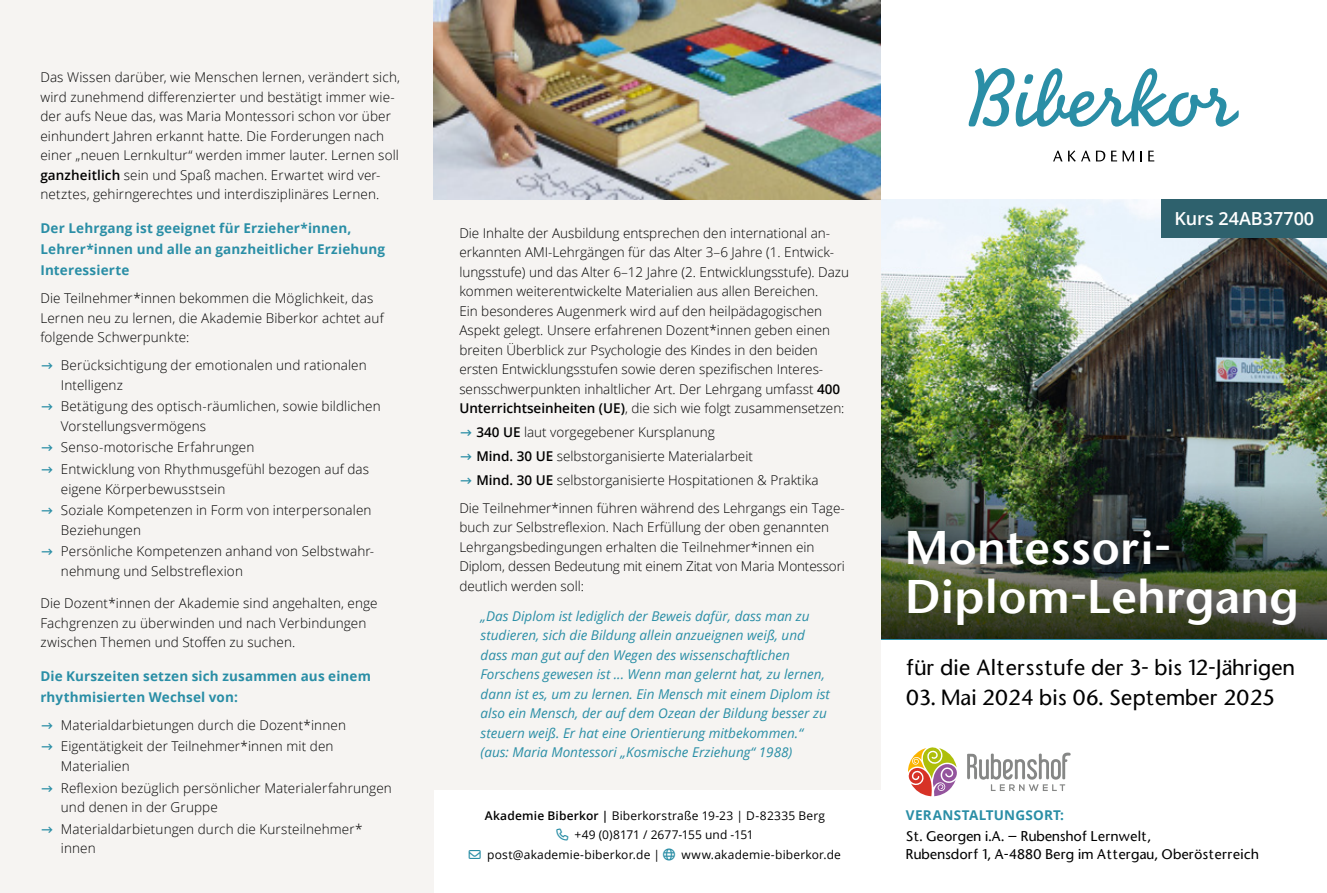
<style>
.page{position:relative;width:1327px;height:893px;background:#fff}
.page>*{position:absolute;margin:0;border:0;box-sizing:border-box;transform-origin:0 0}
.t1{font:45px/49.5px "Stone Sans Semi Boold";letter-spacing:.005em;color:#fff}
.t2{font:500 21px "Stone Sans";color:#000}
.t3{font:600 18px "Open Sans";color:#fff}
.t4{font:300 13.5px/19.5px "Open Sans";letter-spacing:.005em;color:#000}
.t5{font:italic 13.5px/19.5px "Open Sans";color:#2a8ea6}
.t6{font:700 13.5px/21px "Open Sans";letter-spacing:.01em;color:#2a8ea6}
.t7{font:500 13.5px/18px "Stone Sans";color:#000}
.t8{font:12px "Open Sans";letter-spacing:.015em;color:#000}
.s1{font-weight:600}
.s2{font-family:"TT Commons";font-weight:500;color:#2a8ea6}
.s3{color:#2a8ea6}
</style>
<div class="page">
<img style="left:880px;top:200px;width:447px;height:280px">
<div style="left:1161px;top:200px;width:166px;height:38px;background:#2e616d"></div>
<img style="left:880px;top:480px;width:447px;height:159px">
<div style="left:0;top:0;width:880px;height:893px;background:#f6f4f2"></div>
<div style="left:434px;top:791px;width:446px;height:102px;background:#fff"></div>
<img style="left:434px;top:0;width:446px;height:200px">
<svg style="left:968px;top:68px;width:271px;height:59px"></svg>
<svg style="left:1053px;top:151px;width:9px;height:10px"></svg>
<svg style="left:1068px;top:150px;width:22px;height:12px"></svg>
<svg style="left:1096px;top:151px;width:9px;height:10px"></svg>
<svg style="left:1111px;top:151px;width:23px;height:10px"></svg>
<svg style="left:1140px;top:151px;width:2px;height:10px"></svg>
<svg style="left:1148px;top:151px;width:6px;height:10px"></svg>
<svg style="left:908px;top:747px;width:49px;height:49px"></svg>
<svg style="left:967px;top:753px;width:103px;height:38px"></svg>
<p class="t4" style="left:40px;top:67px;width:361px">Das Wissen darüber, wie Menschen lernen, verändert sich, wird zunehmend differenzierter und bestätigt immer wie&shy;der aufs Neue das, was Maria Montessori schon vor über einhundert Jahren erkannt hatte. Die Forderungen nach einer „neuen Lernkultur“ werden immer lauter. Lernen soll <span class="s1">ganzheitlich</span> sein und Spaß machen. Erwartet wird ver&shy;netztes, gehirngerechtes und interdisziplinäres Lernen.</p>
<p class="t6" style="left:40px;top:217px;width:346px">Der Lehrgang ist geeignet für Erzieher*innen,<br>Lehrer*innen und alle an ganzheitlicher Erziehung<br>Interessierte</p>
<p class="t4" style="left:40px;top:288px;width:345px">Die Teilnehmer*innen bekommen die Möglichkeit, das<br>Lernen neu zu lernen, die Akademie Biberkor achtet auf folgende Schwerpunkte:</p>
<p class="t4" style="left:61px;top:355px;width:307px;text-indent:-21px"><span class="s2">→</span> Berücksichtigung der emotionalen und rationalen<br>Intelligenz</p>
<p class="t4" style="left:61px;top:396px;width:321px;text-indent:-21px"><span class="s2">→</span> Betätigung des optisch-räumlichen, sowie bildlichen<br>Vorstellungsvermögens</p>
<p class="t4" style="left:40px;top:437px;width:215px"><span class="s2">→</span> Senso-motorische Erfahrungen</p>
<p class="t4" style="left:61px;top:459px;width:310px;text-indent:-21px"><span class="s2">→</span> Entwicklung von Rhythmusgefühl bezogen auf das eigene Körperbewusstsein</p>
<p class="t4" style="left:61px;top:500px;width:312px;text-indent:-21px"><span class="s2">→</span> Soziale Kompetenzen in Form von interpersonalen<br>Beziehungen</p>
<p class="t4" style="left:61px;top:541px;width:314px;text-indent:-21px"><span class="s2">→</span> Persönliche Kompetenzen anhand von Selbstwahr&shy;nehmung und Selbstreflexion</p>
<p class="t4" style="left:40px;top:593px;width:339px">Die Dozent*innen der Akademie sind angehalten, enge<br>Fachgrenzen zu überwinden und nach Verbindungen zwischen Themen und Stoffen zu suchen.</p>
<p class="t6" style="left:40px;top:665px;width:332px">Die Kurszeiten setzen sich zusammen aus einem rhythmisierten Wechsel von:</p>
<p class="t4" style="left:40px;top:715px;width:307px"><span class="s2">→</span> Materialdarbietungen durch die Dozent*innen</p>
<p class="t4" style="left:61px;top:736px;width:274px;text-indent:-21px"><span class="s2">→</span> Eigentätigkeit der Teilnehmer*innen mit den<br>Materialien</p>
<p class="t4" style="left:61px;top:778px;width:332px;text-indent:-21px"><span class="s2">→</span> Reflexion bezüglich persönlicher Materialerfahrungen und denen in der Gruppe</p>
<p class="t4" style="left:61px;top:819px;width:303px;text-indent:-21px"><span class="s2">→</span> Materialdarbietungen durch die Kursteilnehmer* innen</p>
<p class="t4" style="left:459px;top:223px;width:391px">Die Inhalte der Ausbildung entsprechen den international an&shy;erkannten AMI-Lehrgängen für das Alter 3–6 Jahre (1. Entwick&shy;lungsstufe) und das Alter 6–12 Jahre (2. Entwicklungsstufe). Dazu kommen weiterentwickelte Materialien aus allen Bereichen.<br>Ein besonderes Augenmerk wird auf den heilpädagogischen Aspekt gelegt. Unsere erfahrenen Dozent*innen geben einen breiten Überblick zur Psychologie des Kindes in den beiden ersten Entwicklungsstufen sowie deren spezifischen Interes&shy;sensschwerpunkten inhaltlicher Art. Der Lehrgang umfasst <span class="s1">400<br>Unterrichtseinheiten (UE)</span>, die sich wie folgt zusammensetzen:</p>
<p class="t4" style="left:459px;top:422px;width:257px"><span class="s2">→</span> <span class="s1">340 UE</span> laut vorgegebener Kursplanung</p>
<p class="t4" style="left:459px;top:446px;width:295px"><span class="s2">→</span> <span class="s1">Mind. 30 UE</span> selbstorganisierte Materialarbeit</p>
<p class="t4" style="left:459px;top:465px;width:387px;line-height:28px"><span class="s2">→</span> <span class="s1">Mind. 30 UE</span> selbstorganisierte Hospitationen &amp; Praktika<br>Die Teilnehmer*innen führen während des Lehrgangs ein Tage-</p>
<p class="t4" style="left:459px;top:517px;width:387px">buch zur Selbstreflexion. Nach Erfüllung der oben genannten Lehrgangsbedingungen erhalten die Teilnehmer*innen ein Diplom, dessen Bedeutung mit einem Zitat von Maria Montessori deutlich werden soll:</p>
<p class="t5" style="left:480px;top:606px;width:351px">„Das Diplom ist lediglich der Beweis dafür, dass man zu studieren, sich die Bildung allein anzueignen weiß, und dass man gut auf den Wegen des wissenschaftlichen Forschens gewesen ist ... Wenn man gelernt hat, zu lernen, dann ist es, um zu lernen. Ein Mensch mit einem Diplom ist also ein Mensch, der auf dem Ozean der Bildung besser zu steuern weiß. Er hat eine Orientierung mitbekommen.“ (aus: Maria Montessori „Kosmische Erziehung“ 1988)</p>
<p class="t8" style="left:485px;top:807px;width:342px"><span class="s1">Akademie Biberkor |</span> Biberkorstraße 19-23 | D-82335 Berg</p>
<p class="t8" style="left:556px;top:827px;width:199px"><span class="s3">□■</span> +49 (0)8171 / 2677-155 und -151</p>
<p class="t8" style="left:469px;top:846px;width:193px"><span class="s3">■❖●□</span> post@akademie-biberkor.de |</p>
<p class="t8" style="left:681px;top:846px;width:161px">www.akademie-biberkor.de</p>
<h3 class="t3" style="left:1174px;top:206px;width:141px">Kurs 24AB37700</h3>
<h1 class="t1" style="left:906px;top:522px;width:394px">Montessori-<br>Diplom-Lehrgang</h1>
<h2 class="t2" style="left:906px;top:654px;width:390px">für die Altersstufe der 3- bis 12-Jährigen</h2>
<h2 class="t2" style="left:906px;top:684px;width:370px">03. Mai 2024 bis 06. September 2025</h2>
<p class="t6" style="left:906px;top:805px;width:160px">VERANSTALTUNGSORT:</p>
<p class="t7" style="left:906px;top:827px;width:354px">St. Georgen i.A. – Rubenshof Lernwelt,<br>Rubensdorf 1, A-4880 Berg im Attergau, Oberösterreich</p>
</div>
